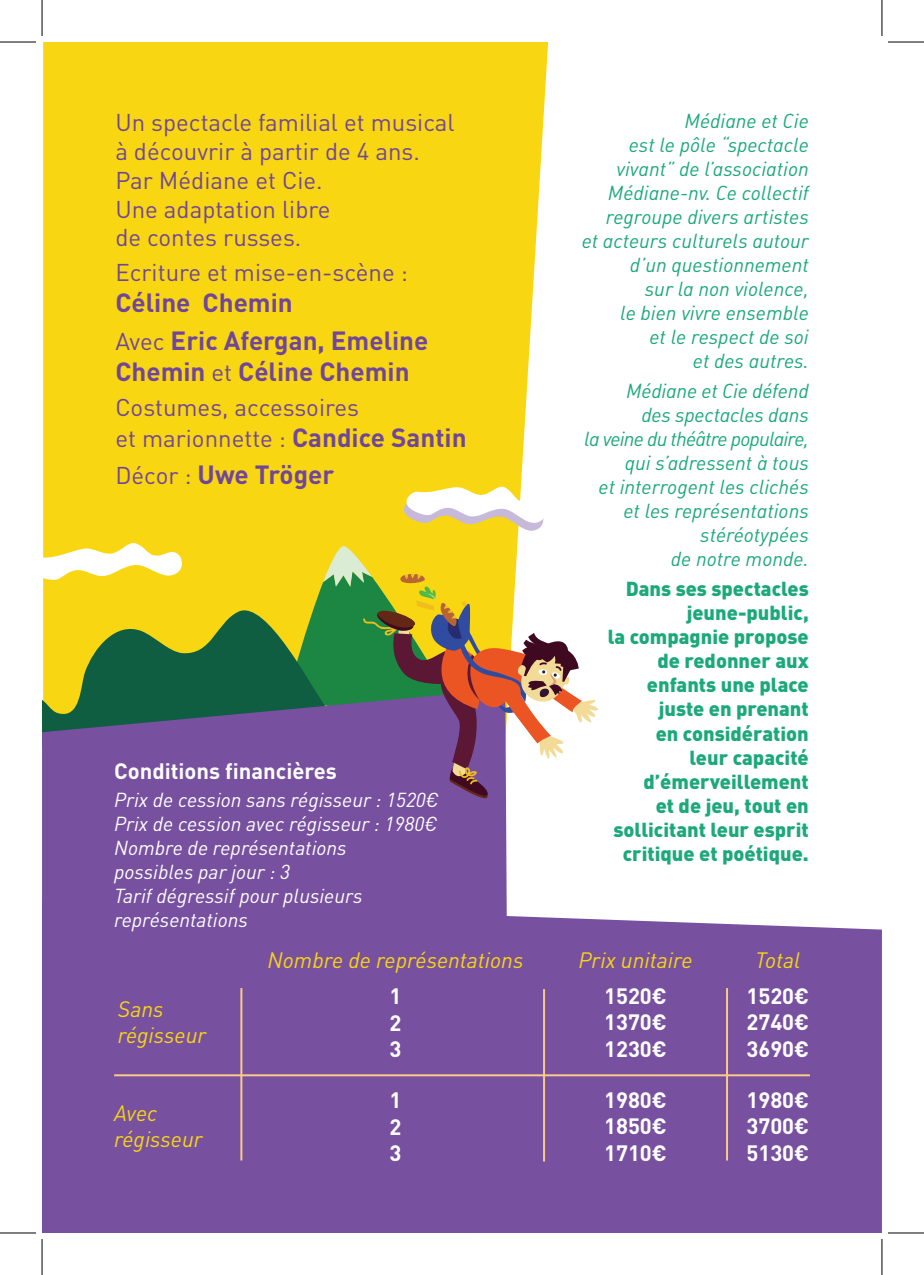
<style>
.page{position:relative;width:924px;height:1275px;background:#fff}
.page>*{position:absolute;margin:0;border:0;box-sizing:border-box;transform-origin:0 0}
.t1{font:700 26px/31.2px "DIN Pro";color:#70469c}
.t2{font:24px/28.8px "DIN";color:#70469c}
.t3{font:700 22px "DIN Pro";color:#fff}
.t4{font:italic 22px "DIN";color:#f8d611}
.t5{font:20px/24px "DIN Regular Italic Alt";color:#1ca97a;text-align:right}
.t6{font:900 20px/24px "DIN";color:#1ca97a;text-align:right}
.t7{font:italic 20px/24px "DIN";color:#fff}
.s1{font-family:"DIN";font-weight:400;font-size:24px}
.s2{font-family:"DIN Pro";font-weight:700;font-size:26px}
</style>
<div class="page">
<div style="left:43px;top:42px;width:505px;height:496px;background:#f8d611"></div>
<svg style="left:396px;top:481px;width:152px;height:50px"></svg>
<div style="left:42px;top:803px;width:465px;height:96px;background:#7850a0"></div>
<div style="left:42px;top:899px;width:839px;height:334px;background:#7850a0"></div>
<svg style="left:42px;top:538px;width:556px;height:265px;background:#9e956a"></svg>
<hr style="left:114px;top:1074px;width:695px;height:2px;background:#f9cb86">
<hr style="left:240px;top:988px;width:2px;height:172px;background:#f9cb86">
<hr style="left:543px;top:989px;width:2px;height:172px;background:#f9cb86">
<hr style="left:725px;top:988px;width:2px;height:172px;background:#f9cb86">
<hr style="left:0;top:42px;width:36px;height:1px;background:#000">
<hr style="left:887px;top:42px;width:36px;height:1px;background:#000">
<hr style="left:0;top:1232px;width:36px;height:1px;background:#000">
<hr style="left:887px;top:1232px;width:36px;height:1px;background:#000">
<hr style="left:42px;top:0;width:1px;height:36px;background:#000">
<hr style="left:42px;top:1239px;width:1px;height:36px;background:#000">
<hr style="left:881px;top:0;width:1px;height:36px;background:#000">
<hr style="left:881px;top:1239px;width:1px;height:36px;background:#000">
<p class="t2" style="left:115px;top:108px;width:340px">Un spectacle familial et musical</p>
<p class="t2" style="left:115px;top:136px;width:306px">à découvrir à partir de 4 ans.</p>
<p class="t2" style="left:115px;top:165px;width:209px">Par Médiane et Cie.</p>
<p class="t2" style="left:115px;top:194px;width:216px">Une adaptation libre de contes russes.</p>
<p class="t2" style="left:115px;top:258px;width:294px">Ecriture et mise-en-scène :</p>
<p class="t1" style="left:115px;top:284px;width:179px">Céline Chemin</p>
<p class="t1" style="left:115px;top:321px;width:314px"><span class="s1">Avec</span> Eric Afergan, Emeline<br>Chemin <span class="s1">et</span> Céline Chemin</p>
<p class="t2" style="left:115px;top:391px;width:352px;line-height:31.2px">Costumes, accessoires<br>et marionnette : <span class="s2">Candice Santin</span></p>
<p class="t1" style="left:115px;top:456px;width:220px"><span class="s1">Décor :</span> Uwe Tröger</p>
<p class="t3" style="left:114px;top:753px;width:224px">Conditions financières</p>
<p class="t7" style="left:114px;top:788px;width:326px">Prix de cession sans régisseur : 1520€<br>Prix de cession avec régisseur : 1980€</p>
<p class="t7" style="left:114px;top:836px;width:234px">Nombre de représentations possibles par jour : 3</p>
<p class="t7" style="left:114px;top:884px;width:250px">Tarif dégressif pour plusieurs représentations</p>
<p class="t5" style="left:581px;top:109px;width:228px">Médiane et Cie<br>est le pôle “spectacle vivant” de l’association<br>Médiane-nv. Ce collectif regroupe divers artistes<br>et acteurs culturels autour d’un questionnement<br>sur la non violence,<br>le bien vivre ensemble<br>et le respect de soi<br>et des autres.</p>
<p class="t5" style="left:584px;top:379px;width:226px">Médiane et Cie défend<br>des spectacles dans<br>la veine du théâtre populaire, qui s’adressent à tous<br>et interrogent les clichés et les représentations stéréotypées<br>de notre monde.</p>
<p class="t6" style="left:607px;top:576px;width:202px">Dans ses spectacles jeune-public,<br>la compagnie propose de redonner aux enfants une place juste en prenant<br>en considération<br>leur capacité d’émerveillement<br>et de jeu, tout en sollicitant leur esprit critique et poétique.</p>
<p class="t4" style="left:118px;top:995px;width:47px">Sans</p>
<p class="t4" style="left:118px;top:1021px;width:90px">régisseur</p>
<p class="t4" style="left:114px;top:1099px;width:45px">Avec</p>
<p class="t4" style="left:114px;top:1125px;width:90px">régisseur</p>
<p class="t4" style="left:267px;top:946px;width:257px">Nombre de représentations</p>
<p class="t4" style="left:578px;top:946px;width:116px">Prix unitaire</p>
<p class="t4" style="left:755px;top:946px;width:47px">Total</p>
<p class="t3" style="left:389px;top:978px;width:13px">1</p>
<p class="t3" style="left:389px;top:1004px;width:13px">2</p>
<p class="t3" style="left:389px;top:1030px;width:13px">3</p>
<p class="t3" style="left:389px;top:1081px;width:13px">1</p>
<p class="t3" style="left:389px;top:1108px;width:13px">2</p>
<p class="t3" style="left:389px;top:1134px;width:13px">3</p>
<p class="t3" style="left:603px;top:977px;width:64px">1520€</p>
<p class="t3" style="left:603px;top:1004px;width:64px">1370€</p>
<p class="t3" style="left:603px;top:1030px;width:64px">1230€</p>
<p class="t3" style="left:603px;top:1081px;width:64px">1980€</p>
<p class="t3" style="left:603px;top:1107px;width:64px">1850€</p>
<p class="t3" style="left:603px;top:1134px;width:64px">1710€</p>
<p class="t3" style="left:746px;top:977px;width:64px">1520€</p>
<p class="t3" style="left:746px;top:1004px;width:64px">2740€</p>
<p class="t3" style="left:746px;top:1030px;width:64px">3690€</p>
<p class="t3" style="left:746px;top:1081px;width:64px">1980€</p>
<p class="t3" style="left:746px;top:1107px;width:64px">3700€</p>
<p class="t3" style="left:746px;top:1134px;width:64px">5130€</p>
</div>
